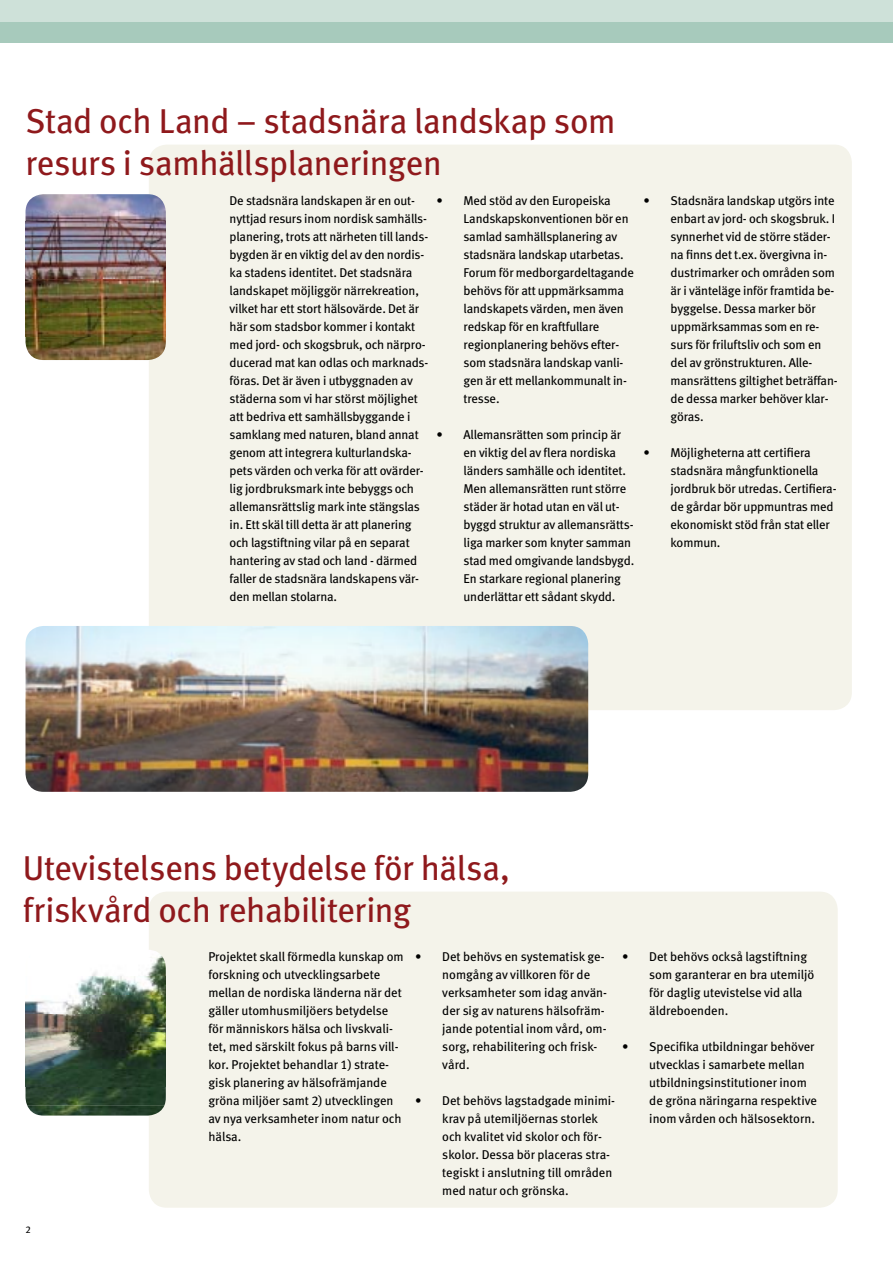
<style>
.page{position:relative;width:893px;height:1263px;background:#fff}
.page>*{position:absolute;margin:0;border:0;box-sizing:border-box;transform-origin:0 0}
.t1{font:34.5px/42px "Meta Book LF";letter-spacing:-.015em;color:#8f191c}
.t2{font:12.75px/18px "Meta Book LF";letter-spacing:-.01em;color:#000}
.t3{font:9.75px "Meta Book LF";color:#000}
</style>
<div class="page">
<div style="left:149px;top:891px;width:689px;height:317px;background:#f4f3ea;border-radius:18px"></div>
<div style="left:149px;top:145px;width:703px;height:565px;background:#f4f3ea;border-radius:18px"></div>
<div style="left:0;top:15px;width:893px;height:28px;background:#a7cabc"></div>
<div style="left:0;top:0;width:893px;height:21px;background:#cee1d9"></div>
<img style="left:27px;top:1105px;width:137px;height:10px">
<img style="left:26px;top:958px;width:140px;height:147px">
<img style="left:149px;top:950px;width:14px;height:8px">
<img style="left:26px;top:194px;width:140px;height:166px">
<img style="left:26px;top:626px;width:562px;height:166px">
<h1 class="t1" style="left:26px;top:100px;width:592px">Stad och Land – stadsnära landskap som resurs i samhällsplaneringen</h1>
<p class="t2" style="left:230px;top:191px;width:200px">De stadsnära landskapen är en out&shy;nyttjad resurs inom nordisk samhälls&shy;planering, trots att närheten till lands&shy;bygden är en viktig del av den nordis&shy;ka stadens identitet. Det stadsnära landskapet möjliggör närrekreation, vilket har ett stort hälsovärde. Det är här som stadsbor kommer i kontakt med jord- och skogsbruk, och närpro&shy;ducerad mat kan odlas och marknads&shy;föras. Det är även i utbyggnaden av städerna som vi har störst möjlighet att bedriva ett samhällsbyggande i samklang med naturen, bland annat genom att integrera kulturlandska&shy;pets värden och verka för att ovärder&shy;lig jordbruksmark inte bebyggs och allemansrättslig mark inte stängslas in. Ett skäl till detta är att planering och lagstiftning vilar på en separat hantering av stad och land - därmed faller de stadsnära landskapens vär&shy;den mellan stolarna.</p>
<p class="t2" style="left:464px;top:191px;width:172px;text-indent:-27px">• Med stöd av den Europeiska<br>Landskapskonventionen bör en samlad samhällsplanering av stadsnära landskap utarbetas.<br>Forum för medborgardeltagande behövs för att uppmärksamma landskapets värden, men även redskap för en kraftfullare regionplanering behövs efter&shy;som stadsnära landskap vanli&shy;gen är ett mellankommunalt in&shy;tresse.</p>
<p class="t2" style="left:464px;top:425px;width:172px;text-indent:-27px">• Allemansrätten som princip är en viktig del av flera nordiska länders samhälle och identitet.<br>Men allemansrätten runt större städer är hotad utan en väl ut&shy;byggd struktur av allemansrätts&shy;liga marker som knyter samman stad med omgivande landsbygd.<br>En starkare regional planering underlättar ett sådant skydd.</p>
<p class="t2" style="left:670px;top:191px;width:169px;text-indent:-27px">• Stadsnära landskap utgörs inte enbart av jord- och skogsbruk. I synnerhet vid de större städer&shy;na finns det t.ex. övergivna in&shy;dustrimarker och områden som är i vänteläge inför framtida be&shy;byggelse. Dessa marker bör uppmärksammas som en re&shy;surs för friluftsliv och som en del av grönstrukturen. Alle&shy;mansrättens giltighet beträffan&shy;de dessa marker behöver klar&shy;göras.</p>
<p class="t2" style="left:670px;top:443px;width:168px;text-indent:-27px">• Möjligheterna att certifiera stadsnära mångfunktionella jordbruk bör utredas. Certifiera&shy;de gårdar bör uppmuntras med ekonomiskt stöd från stat eller kommun.</p>
<h1 class="t1" style="left:23px;top:847px;width:489px">Utevistelsens betydelse för hälsa, friskvård och rehabilitering</h1>
<p class="t2" style="left:208px;top:947px;width:197px">Projektet skall förmedla kunskap om forskning och utvecklingsarbete mellan de nordiska länderna när det gäller utomhusmiljöers betydelse för människors hälsa och livskvali&shy;tet, med särskilt fokus på barns vill&shy;kor. Projektet behandlar 1) strate&shy;gisk planering av hälsofrämjande gröna miljöer samt 2) utvecklingen av nya verksamheter inom natur och hälsa.</p>
<p class="t2" style="left:442px;top:947px;width:166px;text-indent:-27px">• Det behövs en systematisk ge&shy;nomgång av villkoren för de verksamheter som idag använ&shy;der sig av naturens hälsofräm&shy;jande potential inom vård, om&shy;sorg, rehabilitering och frisk&shy;vård.</p>
<p class="t2" style="left:442px;top:1091px;width:174px;text-indent:-27px">• Det behövs lagstadgade minimi&shy;krav på utemiljöernas storlek och kvalitet vid skolor och för&shy;skolor. Dessa bör placeras stra&shy;tegiskt i anslutning till områden med natur och grönska.</p>
<p class="t2" style="left:649px;top:947px;width:167px;text-indent:-27px">• Det behövs också lagstiftning som garanterar en bra utemiljö för daglig utevistelse vid alla äldreboenden.</p>
<p class="t2" style="left:649px;top:1037px;width:169px;text-indent:-27px">• Specifika utbildningar behöver utvecklas i samarbete mellan utbildningsinstitutioner inom de gröna näringarna respektive inom vården och hälsosektorn.</p>
<p class="t3" style="left:26px;top:1224px;width:7px">2</p>
</div>
